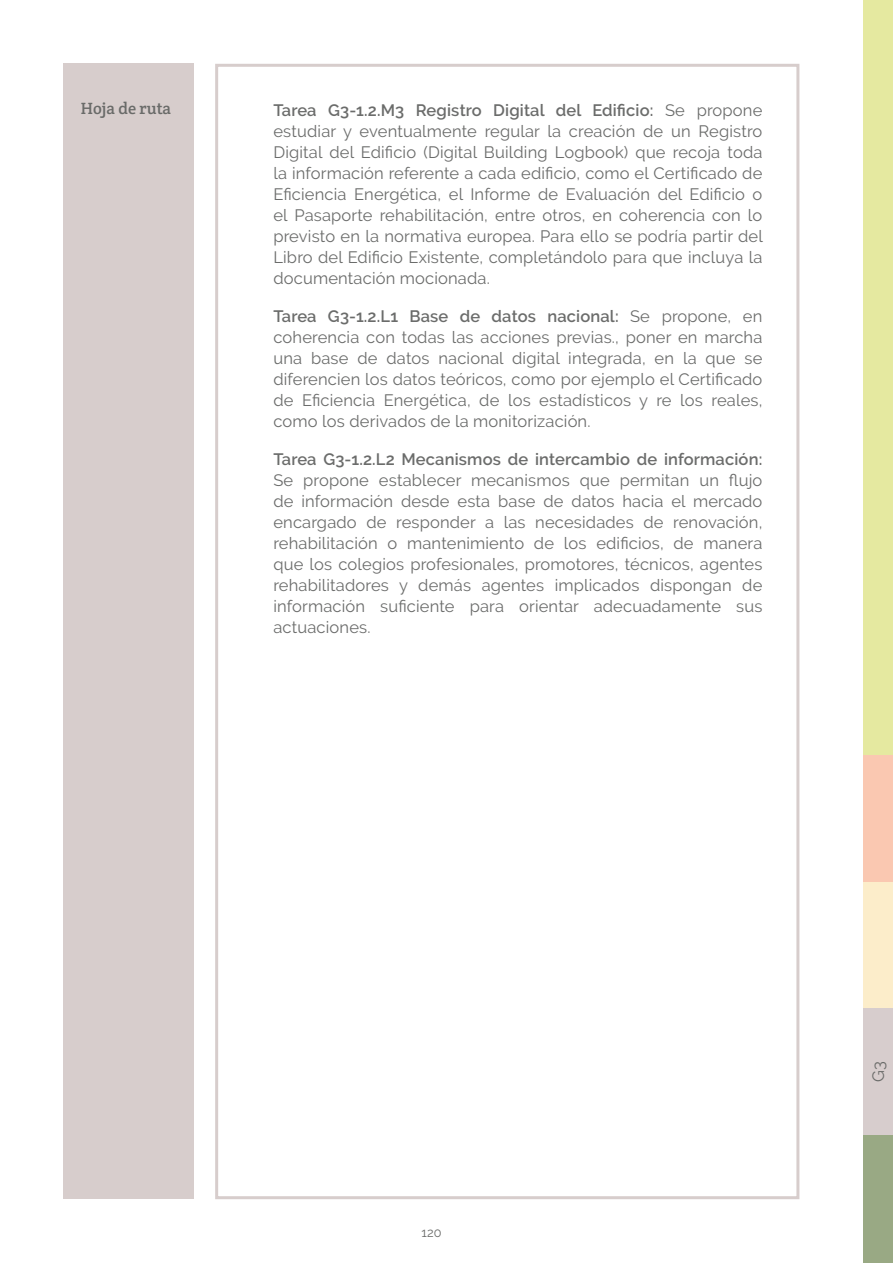
<style>
.page{position:relative;width:893px;height:1263px;background:#fff}
.page>*{position:absolute;margin:0;border:0;box-sizing:border-box;transform-origin:0 0}
.Cuerpo_de_texto_norm{font:16.5px/21px "Raleway";letter-spacing:.01em;color:#6b6c6b;text-align:justify}
.Título_4{font:16.5px "Crete Round";color:#6a6b69}
.t1{font:16.5px "Raleway";color:#6a6b69}
.t2{font:12.75px "Raleway";color:#6a6b69}
.s1{font-weight:600}
</style>
<div class="page">
<div style="left:863px;top:0;width:30px;height:758px;background:#e5e9a0"></div>
<div style="left:863px;top:755px;width:30px;height:127px;background:#fac8b1"></div>
<div style="left:863px;top:882px;width:30px;height:128px;background:#fcedca"></div>
<div style="left:863px;top:1008px;width:30px;height:128px;background:#d7cdcd"></div>
<div style="left:863px;top:1136px;width:30px;height:127px;background:#99a984"></div>
<div style="left:64px;top:64px;width:130px;height:1135px;background:#d7cdcc"></div>
<div style="left:215px;top:64px;width:584px;height:1135px;border:3px solid #d7cdcc"></div>
<p class="Título_4" style="left:81px;top:98px;width:92px">Hoja de ruta</p>
<p class="Cuerpo_de_texto_norm" style="left:273px;top:100px;width:491px"><span class="s1">Tarea G3-1.2.M3 Registro Digital del Edificio:</span> Se propone estudiar y eventualmente regular la creación de un Registro Digital del Edificio (Digital Building Logbook) que recoja toda la información referente a cada edificio, como el Certificado de Eficiencia Energética, el Informe de Evaluación del Edificio o el Pasaporte rehabilitación, entre otros, en coherencia con lo previsto en la normativa europea. Para ello se podría partir del Libro del Edificio Existente, completándolo para que incluya la documentación mocionada.</p>
<p class="Cuerpo_de_texto_norm" style="left:273px;top:306px;width:490px"><span class="s1">Tarea G3-1.2.L1 Base de datos nacional:</span> Se propone, en coherencia con todas las acciones previas., poner en marcha una base de datos nacional digital integrada, en la que se diferencien los datos teóricos, como por ejemplo el Certificado de Eficiencia Energética, de los estadísticos y re los reales, como los derivados de la monitorización.</p>
<p class="Cuerpo_de_texto_norm" style="left:273px;top:449px;width:490px"><span class="s1">Tarea G3-1.2.L2 Mecanismos de intercambio de información:<br></span>Se propone establecer mecanismos que permitan un flujo de información desde esta base de datos hacia el mercado encargado de responder a las necesidades de renovación, rehabilitación o mantenimiento de los edificios, de manera que los colegios profesionales, promotores, técnicos, agentes rehabilitadores y demás agentes implicados dispongan de información suficiente para orientar adecuadamente sus actuaciones.</p>
<p class="t2" style="left:422px;top:1225px;width:21px">120</p>
<p class="t1" style="left:869px;top:1082px;width:22px;rotate:-90deg">G3</p>
</div>
